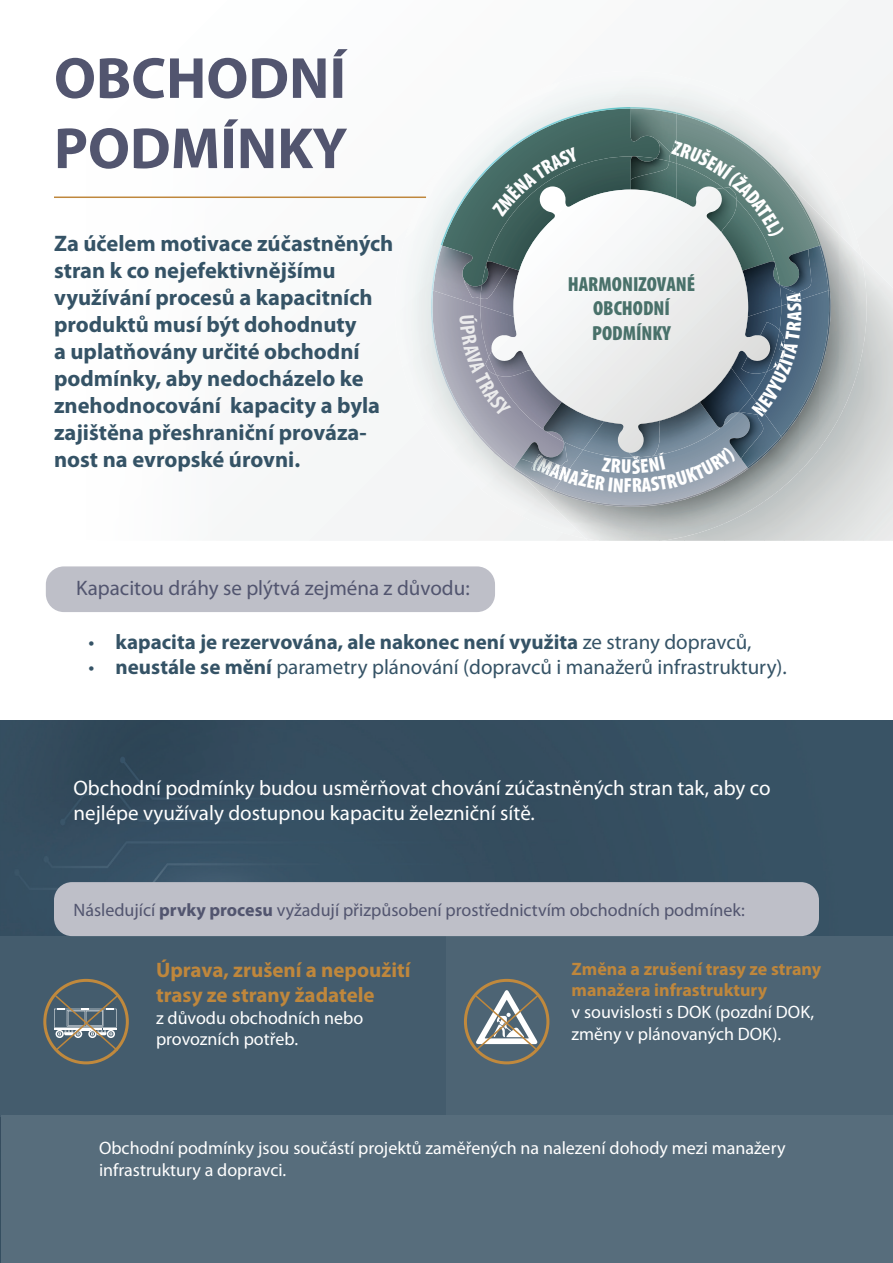
<style>
.page{position:relative;width:893px;height:1263px;background:#fff}
.page>*{position:absolute;margin:0;border:0;box-sizing:border-box;transform-origin:0 0}
.t1{font:700 58.5px/70.2px "Myriad Pro";color:#52556f}
.t2{font:700 22.5px/27px "Myriad Pro";color:#355366}
.t3{font:21px/25.2px "Myriad Pro";color:#fff}
.t4{font:21px "Myriad Pro";color:#355366}
.t5{font:700 21px "Myriad Pro";color:#355366}
.t6{font:700 21px/25.2px "Myriad Pro";color:#bf873c}
.t7{font:21px "Myriad Pro";color:#52556f}
.t8{font:900 condensed 20.4px/24.6px "Myriad Pro";color:#49716a;text-align:center}
.t9{font:18px/21.6px "Myriad Pro";color:#fff}
.t10{font:18px "Myriad Pro";color:#52556f}
.t11{font:700 18px/21.6px "Myriad Pro";color:#bf873c}
.s1{font-weight:400}
.s2{font-weight:700}
</style>
<div class="page">
<div style="left:0;top:720px;width:893px;height:543px;background:#354e61"></div>
<div style="left:0;top:936px;width:446px;height:180px;background:#445c6d"></div>
<div style="left:446px;top:936px;width:447px;height:180px;background:#4d6474"></div>
<div style="left:1px;top:1116px;width:892px;height:147px;background:#576d7c"></div>
<hr style="left:0;top:383px;width:1px;height:167px;background:#dfe0e5">
<div style="left:46px;top:566px;width:449px;height:46px;background:#bebfc8;border-radius:18px"></div>
<svg style="left:86px;top:0;width:807px;height:541px"></svg>
<img style="left:870px;top:256px;width:11px;height:20px">
<img style="left:864px;top:276px;width:29px;height:265px">
<img style="left:844px;top:372px;width:20px;height:169px">
<img style="left:824px;top:420px;width:20px;height:121px">
<img style="left:804px;top:507px;width:20px;height:34px">
<img style="left:785px;top:507px;width:19px;height:34px">
<img style="left:765px;top:507px;width:20px;height:34px">
<img style="left:725px;top:507px;width:40px;height:34px">
<img style="left:719px;top:526px;width:6px;height:15px">
<div style="left:535px;top:74px;width:61px;height:33px;background:#f5f8f8"></div>
<img style="left:596px;top:74px;width:38px;height:33px">
<img style="left:494px;top:91px;width:41px;height:16px">
<img style="left:738px;top:97px;width:42px;height:10px">
<img style="left:433px;top:151px;width:8px;height:67px">
<img style="left:831px;top:166px;width:10px;height:67px">
<img style="left:412px;top:178px;width:21px;height:258px">
<img style="left:840px;top:199px;width:21px;height:54px">
<div style="left:392px;top:216px;width:21px;height:182px;background:#f6f8f8"></div>
<img style="left:433px;top:335px;width:9px;height:128px">
<img style="left:494px;top:507px;width:20px;height:5px">
<img style="left:514px;top:507px;width:21px;height:16px">
<img style="left:535px;top:507px;width:20px;height:24px">
<img style="left:555px;top:523px;width:14px;height:13px">
<img style="left:831px;top:202px;width:8px;height:40px">
<img style="left:838px;top:233px;width:20px;height:187px">
<img style="left:831px;top:242px;width:8px;height:209px">
<img style="left:857px;top:253px;width:13px;height:119px">
<img style="left:739px;top:507px;width:20px;height:10px">
<img style="left:719px;top:507px;width:20px;height:19px">
<img style="left:540px;top:507px;width:59px;height:16px">
<img style="left:660px;top:507px;width:59px;height:34px">
<img style="left:599px;top:507px;width:61px;height:34px">
<img style="left:569px;top:522px;width:31px;height:19px">
<img style="left:431px;top:218px;width:10px;height:27px">
<img style="left:431px;top:245px;width:11px;height:64px">
<img style="left:433px;top:290px;width:9px;height:16px">
<img style="left:432px;top:245px;width:10px;height:45px">
<hr style="left:54px;top:197px;width:372px;height:1px;background:#bf873c">
<div style="left:43px;top:979px;width:86px;height:85px;border:3px solid #c0893d;border-radius:50%"></div>
<div style="left:464px;top:979px;width:85px;height:85px;border:3px solid #c0893d;border-radius:50%"></div>
<div style="left:54px;top:882px;width:765px;height:54px;background:#bebfc8;border-radius:18px"></div>
<svg style="left:474px;top:990px;width:65px;height:62px"></svg>
<svg style="left:54px;top:994px;width:65px;height:58px"></svg>
<svg style="left:442px;top:107px;width:389px;height:400px"></svg>
<h1 class="t1" style="left:54px;top:44px;width:295px">OBCHODNÍ<br>PODMÍNKY</h1>
<p class="t2" style="left:54px;top:230px;width:341px">Za účelem motivace zúčastněných stran k co nejefektivnějšímu využívání procesů a kapacitních produktů musí být dohodnuty<br>a uplatňovány určité obchodní podmínky, aby nedocházelo ke znehodnocování kapacity a byla zajištěna přeshraniční prováza&shy;nost na evropské úrovni.</p>
<p class="t7" style="left:76px;top:576px;width:395px">Kapacitou dráhy se plýtvá zejména z důvodu:</p>
<p class="t8" style="left:568px;top:271px;width:129px">HARMONIZOVANÉ<br>OBCHODNÍ<br>PODMÍNKY</p>
<p class="t5" style="left:89px;top:630px;width:664px"><span class="s1">•</span> kapacita je rezervována, ale nakonec není využita <span class="s1">ze strany dopravců,</span></p>
<p class="t4" style="left:89px;top:656px;width:700px">• <span class="s2">neustále se mění</span> parametry plánování (dopravců i manažerů infrastruktury).</p>
<p class="t3" style="left:74px;top:776px;width:699px">Obchodní podmínky budou usměrňovat chování zúčastněných stran tak, aby co nejlépe využívaly dostupnou kapacitu železniční sítě.</p>
<p class="t10" style="left:74px;top:900px;width:673px">Následující <span class="s2">prvky procesu</span> vyžadují přizpůsobení prostřednictvím obchodních podmínek:</p>
<p class="t6" style="left:156px;top:957px;width:256px">Úprava, zrušení a nepoužití trasy ze strany žadatele</p>
<p class="t9" style="left:156px;top:1007px;width:209px">z důvodu obchodních nebo provozních potřeb.</p>
<p class="t11" style="left:571px;top:958px;width:251px">Změna a zrušení trasy ze strany manažera infrastruktury</p>
<p class="t9" style="left:571px;top:1001px;width:244px">v souvislosti s DOK (pozdní DOK, změny v plánovaných DOK).</p>
<p class="t9" style="left:99px;top:1138px;width:688px">Obchodní podmínky jsou součástí projektů zaměřených na nalezení dohody mezi manažery infrastruktury a dopravci.</p>
</div>
